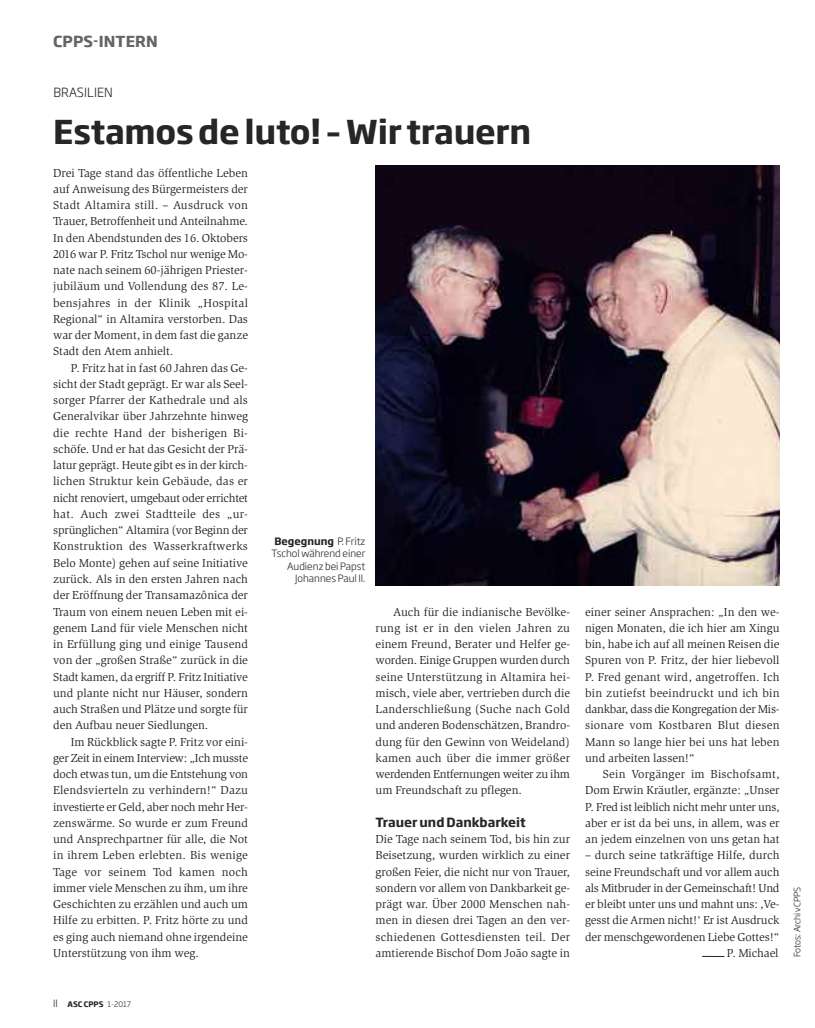
<style>
.page{position:relative;width:815px;height:1028px;background:#fff}
.page>*{position:absolute;margin:0;border:0;box-sizing:border-box;transform-origin:0 0}
.t1{font:700 32.5px "Soho Gothic Std";letter-spacing:-.01em;color:#272526}
.t2{font:700 15px "Soho Gothic Std";letter-spacing:.005em;color:#626467}
.t3{font:700 12.5px "Soho Gothic Std";color:#272526}
.t4{font:300 12.5px "Soho Gothic Std";letter-spacing:.005em;color:#272526}
.t5{font:11.88px/16.2px "Slimbach Std";color:#272526;text-align:justify}
.t6{font:300 10px/12.5px "Soho Gothic Std";color:#272526;text-align:right}
.t7{font:300 8.75px "Soho Gothic Std";color:#272526}
.t8{font:700 7.5px "Soho Gothic Std";color:#272526}
.s1{font-weight:700}
.s2{font-weight:300;font-size:10px}
.s3{font-weight:300}
</style>
<div class="page">
<svg style="left:702px;top:956px;width:22px;height:1px"></svg>
<img style="left:376px;top:165px;width:404px;height:421px">
<p class="t2" style="left:53px;top:33px;width:106px">CPPS-INTERN</p>
<p class="t4" style="left:53px;top:85px;width:61px">BRASILIEN</p>
<h1 class="t1" style="left:53px;top:114px;width:479px">Estamosdeluto! –Wir trauern</h1>
<p class="t5" style="left:53px;top:165px;width:196px">Drei Tage stand das öffentliche Leben auf Anweisung des Bürgermeisters der Stadt Altamira still. – Ausdruck von Trauer, Betroffenheit und Anteilnahme.<br>In den Abendstunden des 16. Oktobers 2016 war P. Fritz Tschol nur wenige Mo&shy;nate nach seinem 60-jährigen Priester&shy;jubiläum und Vollendung des 87. Le&shy;bensjahres in der Klinik „Hospital Regional“ in Altamira verstorben. Das war der Moment, in dem fast die ganze Stadt den Atem anhielt.</p>
<p class="t5" style="left:53px;top:360px;width:196px;text-indent:18px">P. Fritz hat in fast 60 Jahren das Ge&shy;sicht der Stadt geprägt. Er war als Seel&shy;sorger Pfarrer der Kathedrale und als Generalvikar über Jahrzehnte hinweg die rechte Hand der bisherigen Bi&shy;schöfe. Und er hat das Gesicht der Prä&shy;latur geprägt. Heute gibt es in der kirch&shy;lichen Struktur kein Gebäude, das er nicht renoviert, umgebaut oder errichtet hat. Auch zwei Stadtteile des „ur&shy;sprünglichen“ Altamira (vor Beginn der Konstruktion des Wasserkraftwerks Belo Monte) gehen auf seine Initiative zurück. Als in den ersten Jahren nach der Eröffnung der Transamazônica der Traum von einem neuen Leben mit ei&shy;genem Land für viele Menschen nicht in Erfüllung ging und einige Tausend von der „großen Straße“ zurück in die Stadt kamen, da ergriff P. Fritz Initiative und plante nicht nur Häuser, sondern auch Straßen und Plätze und sorgte für den Aufbau neuer Siedlungen.</p>
<p class="t5" style="left:53px;top:734px;width:196px;text-indent:18px">Im Rückblick sagte P. Fritz vor eini&shy;ger Zeit in einem Interview: „Ich musste doch etwas tun, um die Entstehung von Elendsvierteln zu verhindern!“ Dazu investierte er Geld, aber noch mehr Her&shy;zenswärme. So wurde er zum Freund und Ansprechpartner für alle, die Not in ihrem Leben erlebten. Bis wenige Tage vor seinem Tod kamen noch immer viele Menschen zu ihm, um ihre Geschichten zu erzählen und auch um Hilfe zu erbitten. P. Fritz hörte zu und es ging auch niemand ohne irgendeine Unterstützung von ihm weg.</p>
<p class="t6" style="left:272px;top:535px;width:95px"><span class="s1">Begegnung</span> P. Fritz<br>Tschol während einer<br>Audienz bei Papst<br>Johannes Paul II.</p>
<p class="t5" style="left:376px;top:604px;width:196px;text-indent:18px">Auch für die indianische Bevölke&shy;rung ist er in den vielen Jahren zu einem Freund, Berater und Helfer ge&shy;worden. Einige Gruppen wurden durch seine Unterstützung in Altamira hei&shy;misch, viele aber, vertrieben durch die Landerschließung (Suche nach Gold und anderen Bodenschätzen, Brandro&shy;dung für den Gewinn von Weideland) kamen auch über die immer größer werdenden Entfernungen weiter zu ihm um Freundschaft zu pflegen.</p>
<p class="t3" style="left:376px;top:815px;width:152px">Trauer und Dankbarkeit</p>
<p class="t5" style="left:376px;top:832px;width:196px">Die Tage nach seinem Tod, bis hin zur Beisetzung, wurden wirklich zu einer großen Feier, die nicht nur von Trauer, sondern vor allem von Dankbarkeit ge&shy;prägt war. Über 2000 Menschen nah&shy;men in diesen drei Tagen an den ver&shy;schiedenen Gottesdiensten teil. Der amtierende Bischof Dom João sagte in</p>
<p class="t5" style="left:585px;top:604px;width:196px">einer seiner Ansprachen: „In den we&shy;nigen Monaten, die ich hier am Xingu bin, habe ich auf all meinen Reisen die Spuren von P. Fritz, der hier liebevoll P. Fred genant wird, angetroffen. Ich bin zutiefst beeindruckt und ich bin dankbar, dass die Kongregation der Mis&shy;sionare vom Kostbaren Blut diesen Mann so lange hier bei uns hat leben und arbeiten lassen!“</p>
<p class="t5" style="left:585px;top:767px;width:196px;text-indent:18px">Sein Vorgänger im Bischofsamt, Dom Erwin Kräutler, ergänzte: „Unser P. Fred ist leiblich nicht mehr unter uns, aber er ist da bei uns, in allem, was er an jedem einzelnen von uns getan hat</p>
<p class="t5" style="left:585px;top:848px;width:196px;text-align:right">– durch seine tatkräftige Hilfe, durch seine Freundschaft und vor allem auch als Mitbruder in der Gemeinschaft! Und er bleibt unter uns und mahnt uns: ,Ve&shy;gesst die Armen nicht!‘ Er ist Ausdruck der menschgewordenen Liebe Gottes!“ P. Michael</p>
<p class="t7" style="left:792px;top:957px;width:72px;rotate:-90deg">Fotos: Archiv CPPS</p>
<p class="t8" style="left:53px;top:1000px;width:79px"><span class="s2">II</span> ASC CPPS <span class="s3">1-2017</span></p>
</div>
